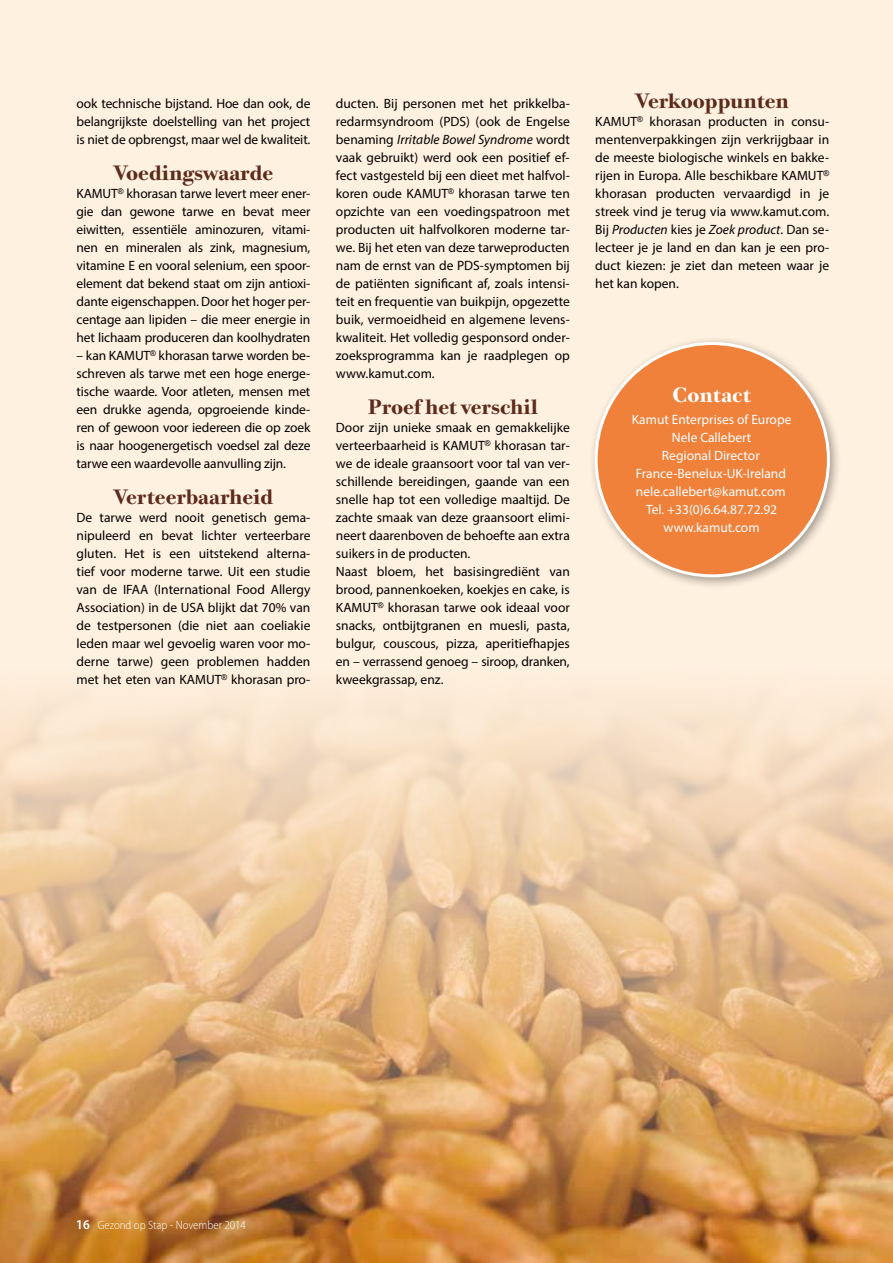
<style>
.page{position:relative;width:893px;height:1263px;background:#fff1e0}
.page>*{position:absolute;margin:0;border:0;box-sizing:border-box;transform-origin:0 0}
.t1{font:700 21px "Bodoni Twelve ITC Std";color:#5c2b1b}
.t2{font:700 21px "Bodoni Twelve ITC Std";color:#fff}
.t3{font:13.5px/18px "Myriad Pro";color:#000;text-align:justify}
.t4{font:13.5px/18px "Myriad Pro";color:#fff;text-align:center}
.t5{font:300 semi-condensed 12px "Myriad Pro";color:#fff}
.s1{font-style:italic}
.s2{font-weight:600;font-size:13.5px}
</style>
<div class="page">
<img style="left:0;top:693px;width:893px;height:570px">
<div style="left:589px;top:336px;width:253px;height:253px;background:#000;opacity:.35"></div>
<div style="left:596px;top:343px;width:232px;height:233px;background:#f0813a;border-radius:50%"></div>
<p class="t3" style="left:77px;top:94px;width:235px">ook technische bijstand. Hoe dan ook, de belangrijkste doelstelling van het project is niet de opbrengst, maar wel de kwaliteit.</p>
<h1 class="t1" style="left:114px;top:160px;width:161px">Voedingswaarde</h1>
<p class="t3" style="left:77px;top:184px;width:235px">KAMUT<sup>®</sup> khorasan tarwe levert meer ener&shy;gie dan gewone tarwe en bevat meer eiwitten, essentiële aminozuren, vitami&shy;nen en mineralen als zink, magnesium, vitamine E en vooral selenium, een spoor&shy;element dat bekend staat om zijn antioxi&shy;dante eigenschappen. Door het hoger per&shy;centage aan lipiden – die meer energie in het lichaam produceren dan koolhydraten</p>
<p class="t3" style="left:77px;top:346px;width:235px">– kan KAMUT<sup>®</sup> khorasan tarwe worden be&shy;schreven als tarwe met een hoge energe&shy;tische waarde. Voor atleten, mensen met een drukke agenda, opgroeiende kinde&shy;ren of gewoon voor iedereen die op zoek is naar hoogenergetisch voedsel zal deze tarwe een waardevolle aanvulling zijn.</p>
<h1 class="t1" style="left:114px;top:484px;width:161px">Verteerbaarheid</h1>
<p class="t3" style="left:77px;top:508px;width:235px">De tarwe werd nooit genetisch gema&shy;nipuleerd en bevat lichter verteerbare gluten. Het is een uitstekend alterna&shy;tief voor moderne tarwe. Uit een studie van de IFAA (International Food Allergy Association) in de USA blijkt dat 70% van de testpersonen (die niet aan coeliakie leden maar wel gevoelig waren voor mo&shy;derne tarwe) geen problemen hadden met het eten van KAMUT<sup>®</sup> khorasan pro-</p>
<p class="t3" style="left:336px;top:94px;width:235px">ducten. Bij personen met het prikkelba&shy;redarmsyndroom (PDS) (ook de Engelse benaming <span class="s1">Irritable Bowel Syndrome</span> wordt vaak gebruikt) werd ook een positief ef&shy;fect vastgesteld bij een dieet met halfvol&shy;koren oude KAMUT<sup>®</sup> khorasan tarwe ten opzichte van een voedingspatroon met producten uit halfvolkoren moderne tar&shy;we. Bij het eten van deze tarweproducten nam de ernst van de PDS-symptomen bij de patiënten significant af, zoals intensi&shy;teit en frequentie van buikpijn, opgezette buik, vermoeidheid en algemene levens&shy;kwaliteit. Het volledig gesponsord onder&shy;zoeksprogramma kan je raadplegen op www.kamut.com.</p>
<h1 class="t1" style="left:368px;top:394px;width:172px">Proef het verschil</h1>
<p class="t3" style="left:336px;top:418px;width:235px;text-align:left">Door zijn unieke smaak en gemakkelijke verteerbaarheid is KAMUT<sup>®</sup> khorasan tar&shy;we de ideale graansoort voor tal van ver&shy;schillende bereidingen, gaande van een snelle hap tot een volledige maaltijd. De zachte smaak van deze graansoort elimi&shy;neert daarenboven de behoefte aan extra suikers in de producten.<br>Naast bloem, het basisingrediënt van brood, pannenkoeken, koekjes en cake, is KAMUT<sup>®</sup> khorasan tarwe ook ideaal voor snacks, ontbijtgranen en muesli, pasta, bulgur, couscous, pizza, aperitiefhapjes en – verrassend genoeg – siroop, dranken, kweekgrassap, enz.</p>
<h1 class="t1" style="left:635px;top:88px;width:155px">Verkooppunten</h1>
<p class="t3" style="left:595px;top:112px;width:235px">KAMUT<sup>®</sup> khorasan producten in consu&shy;mentenverpakkingen zijn verkrijgbaar in de meeste biologische winkels en bakke&shy;rijen in Europa. Alle beschikbare KAMUT<sup>® </sup>khorasan producten vervaardigd in je streek vind je terug via www.kamut.com.<br>Bij <span class="s1">Producten</span> kies je <span class="s1">Zoek product</span>. Dan se&shy;lecteer je je land en dan kan je een pro&shy;duct kiezen: je ziet dan meteen waar je het kan kopen.</p>
<h1 class="t2" style="left:672px;top:382px;width:80px">Contact</h1>
<p class="t4" style="left:632px;top:410px;width:161px">Kamut Enterprises of Europe<br>Nele Callebert<br>Regional Director<br>France-Benelux-UK-Ireland nele.callebert@kamut.com<br>Tel. +33(0)6.64.87.72.92 www.kamut.com</p>
<p class="t5" style="left:76px;top:1219px;width:171px"><span class="s2">16</span> Gezond op Stap - November 2014</p>
</div>
